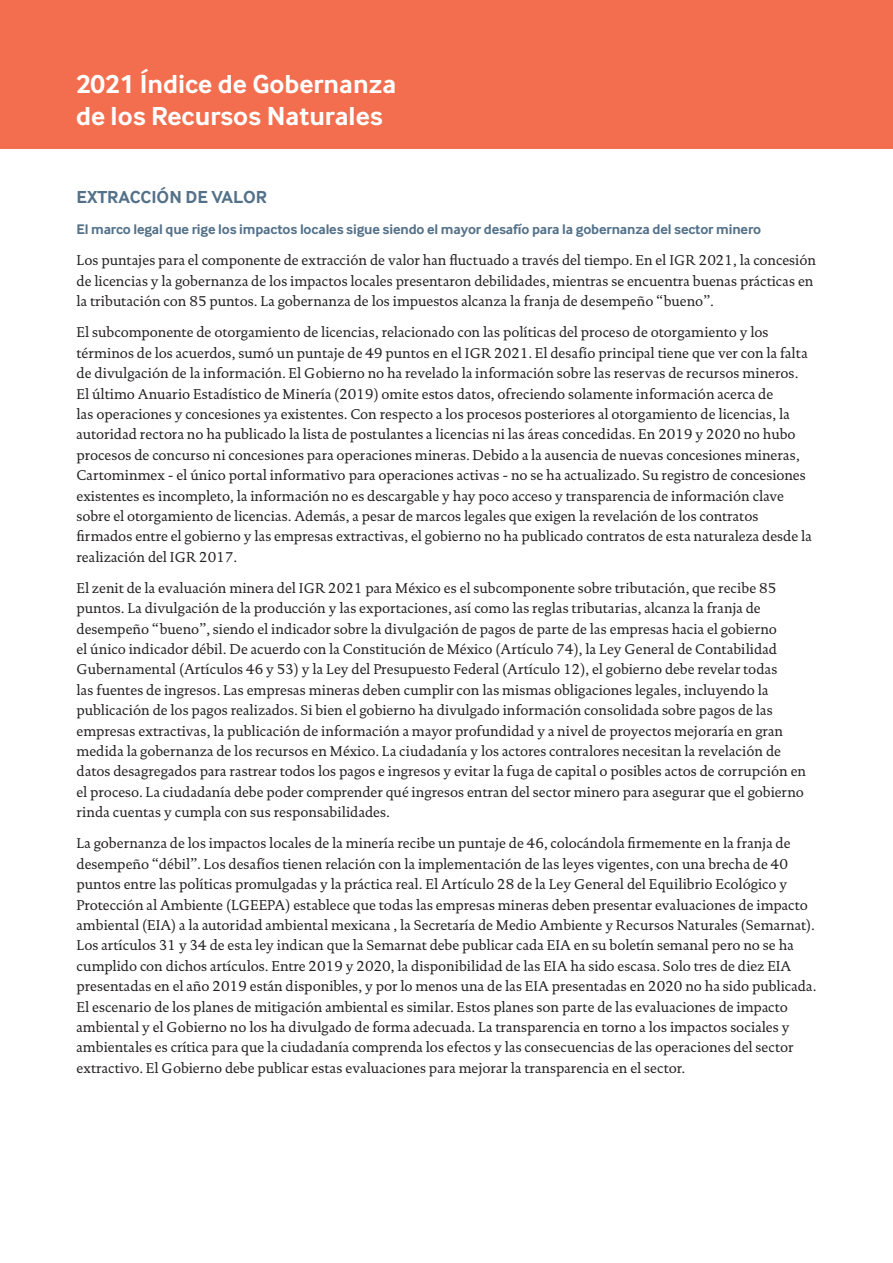
<style>
.page{position:relative;width:893px;height:1263px;background:#fff}
.page>*{position:absolute;margin:0;border:0;box-sizing:border-box;transform-origin:0 0}
.t1{font:700 27px/32.4px "Inter Face";color:#fff}
.t2{font:700 18px "Inter Face";color:#537189}
.t3{font:14.4px/20.4px "DTL Documenta T";color:#231f20}
.t4{font:700 14.4px "Inter Face";letter-spacing:-.01em;color:#537189}
</style>
<div class="page">
<div style="left:0;top:0;width:893px;height:148px;background:#f36e4e"></div>
<h1 class="t1" style="left:76px;top:68px;width:322px">2021 Índice de Gobernanza de los Recursos Naturales</h1>
<h1 class="t1" style="left:76px;top:101px;width:332px">R s urce Governance Index</h1>
<p class="t2" style="left:77px;top:187px;width:192px">EXTRACCIÓN DE VALOR</p>
<p class="t4" style="left:77px;top:221px;width:686px">El marco legal que rige los impactos locales sigue siendo el mayor desafío para la gobernanza del sector minero</p>
<p class="t3" style="left:77px;top:250px;width:741px">Los puntajes para el componente de extracción de valor han fluctuado a través del tiempo. En el IGR 2021, la concesión de licencias y la gobernanza de los impactos locales presentaron debilidades, mientras se encuentra buenas prácticas en la tributación con 85 puntos. La gobernanza de los impuestos alcanza la franja de desempeño “bueno”.</p>
<p class="t3" style="left:77px;top:322px;width:737px">El subcomponente de otorgamiento de licencias, relacionado con las políticas del proceso de otorgamiento y los términos de los acuerdos, sumó un puntaje de 49 puntos en el IGR 2021. El desafío principal tiene que ver con la falta de divulgación de la información. El Gobierno no ha revelado la información sobre las reservas de recursos mineros.<br>El último Anuario Estadístico de Minería (2019) omite estos datos, ofreciendo solamente información acerca de<br>las operaciones y concesiones ya existentes. Con respecto a los procesos posteriores al otorgamiento de licencias, la autoridad rectora no ha publicado la lista de postulantes a licencias ni las áreas concedidas. En 2019 y 2020 no hubo procesos de concurso ni concesiones para operaciones mineras. Debido a la ausencia de nuevas concesiones mineras, Cartominmex - el único portal informativo para operaciones activas - no se ha actualizado. Su registro de concesiones existentes es incompleto, la información no es descargable y hay poco acceso y transparencia de información clave sobre el otorgamiento de licencias. Además, a pesar de marcos legales que exigen la revelación de los contratos firmados entre el gobierno y las empresas extractivas, el gobierno no ha publicado contratos de esta naturaleza desde la realización del IGR 2017.</p>
<p class="t3" style="left:77px;top:578px;width:731px">El zenit de la evaluación minera del IGR 2021 para México es el subcomponente sobre tributación, que recibe 85 puntos. La divulgación de la producción y las exportaciones, así como las reglas tributarias, alcanza la franja de desempeño “bueno”, siendo el indicador sobre la divulgación de pagos de parte de las empresas hacia el gobierno<br>el único indicador débil. De acuerdo con la Constitución de México (Artículo 74), la Ley General de Contabilidad Gubernamental (Artículos 46 y 53) y la Ley del Presupuesto Federal (Artículo 12), el gobierno debe revelar todas<br>las fuentes de ingresos. Las empresas mineras deben cumplir con las mismas obligaciones legales, incluyendo la publicación de los pagos realizados. Si bien el gobierno ha divulgado información consolidada sobre pagos de las empresas extractivas, la publicación de información a mayor profundidad y a nivel de proyectos mejoraría en gran medida la gobernanza de los recursos en México. La ciudadanía y los actores contralores necesitan la revelación de datos desagregados para rastrear todos los pagos e ingresos y evitar la fuga de capital o posibles actos de corrupción en el proceso. La ciudadanía debe poder comprender qué ingresos entran del sector minero para asegurar que el gobierno rinda cuentas y cumpla con sus responsabilidades.</p>
<p class="t3" style="left:77px;top:833px;width:741px">La gobernanza de los impactos locales de la minería recibe un puntaje de 46, colocándola firmemente en la franja de desempeño “débil”. Los desafíos tienen relación con la implementación de las leyes vigentes, con una brecha de 40 puntos entre las políticas promulgadas y la práctica real. El Artículo 28 de la Ley General del Equilibrio Ecológico y Protección al Ambiente (LGEEPA) establece que todas las empresas mineras deben presentar evaluaciones de impacto ambiental (EIA) a la autoridad ambiental mexicana , la Secretaría de Medio Ambiente y Recursos Naturales (Semarnat).<br>Los artículos 31 y 34 de esta ley indican que la Semarnat debe publicar cada EIA en su boletín semanal pero no se ha cumplido con dichos artículos. Entre 2019 y 2020, la disponibilidad de las EIA ha sido escasa. Solo tres de diez EIA presentadas en el año 2019 están disponibles, y por lo menos una de las EIA presentadas en 2020 no ha sido publicada.<br>El escenario de los planes de mitigación ambiental es similar. Estos planes son parte de las evaluaciones de impacto ambiental y el Gobierno no los ha divulgado de forma adecuada. La transparencia en torno a los impactos sociales y ambientales es crítica para que la ciudadanía comprenda los efectos y las consecuencias de las operaciones del sector extractivo. El Gobierno debe publicar estas evaluaciones para mejorar la transparencia en el sector.</p>
</div>
